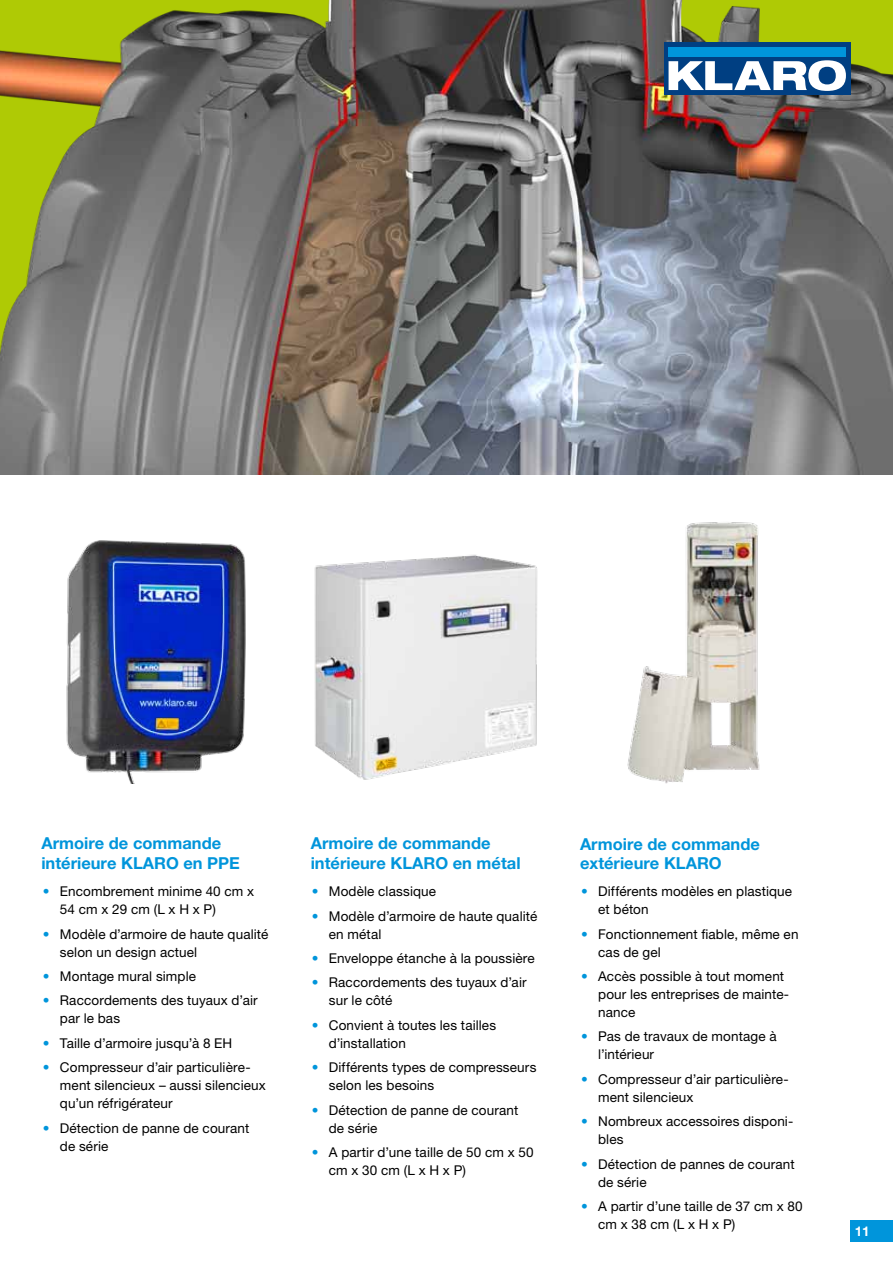
<style>
.page{position:relative;width:893px;height:1263px;background:#fff}
.page>*{position:absolute;margin:0;border:0;box-sizing:border-box;transform-origin:0 0}
.t1{font:700 16.5px/19.5px "Helvetica Neue LT Pro";color:#0095db}
.t2{font:13.5px/18px "Helvetica Neue LT Pro";letter-spacing:.01em;color:#000}
.t3{font:700 13.5px "Helvetica Neue LT Pro";color:#fff}
.s1{color:#0095db}
</style>
<div class="page">
<img style="left:314px;top:554px;width:224px;height:226px">
<img style="left:66px;top:540px;width:180px;height:243px">
<img style="left:0;top:0;width:893px;height:474px">
<img style="left:627px;top:522px;width:133px;height:262px">
<div style="left:664px;top:43px;width:186px;height:52px;background:#003f82"></div>
<svg style="left:669px;top:60px;width:177px;height:31px"></svg>
<div style="left:669px;top:47px;width:177px;height:10px;background:#0095db"></div>
<div style="left:850px;top:1220px;width:43px;height:22px;background:#0095db"></div>
<p class="t1" style="left:41px;top:833px;width:200px">Armoire de commande intérieure KLARO en PPE</p>
<p class="t2" style="left:60px;top:882px;width:196px;text-indent:-17px"><span class="s1">•</span> Encombrement minime 40 cm x<br>54 cm x 29 cm (L x H x P)</p>
<p class="t2" style="left:60px;top:925px;width:210px;text-indent:-17px"><span class="s1">•</span> Modèle d’armoire de haute qualité selon un design actuel</p>
<p class="t2" style="left:43px;top:967px;width:155px"><span class="s1">•</span> Montage mural simple</p>
<p class="t2" style="left:60px;top:991px;width:199px;text-indent:-17px"><span class="s1">•</span> Raccordements des tuyaux d’air par le bas</p>
<p class="t2" style="left:43px;top:1034px;width:191px"><span class="s1">•</span> Taille d’armoire jusqu’à 8 EH</p>
<p class="t2" style="left:60px;top:1058px;width:207px;text-indent:-17px"><span class="s1">•</span> Compresseur d’air particulière&shy;ment silencieux – aussi silencieux qu’un réfrigérateur</p>
<p class="t2" style="left:60px;top:1118px;width:191px;text-indent:-17px"><span class="s1">•</span> Détection de panne de courant de série</p>
<p class="t1" style="left:311px;top:833px;width:211px">Armoire de commande intérieure KLARO en métal</p>
<p class="t2" style="left:312px;top:882px;width:126px"><span class="s1">•</span> Modèle classique</p>
<p class="t2" style="left:329px;top:907px;width:210px;text-indent:-17px"><span class="s1">•</span> Modèle d’armoire de haute qualité en métal</p>
<p class="t2" style="left:312px;top:949px;width:224px"><span class="s1">•</span> Enveloppe étanche à la poussière</p>
<p class="t2" style="left:329px;top:973px;width:199px;text-indent:-17px"><span class="s1">•</span> Raccordements des tuyaux d’air sur le côté</p>
<p class="t2" style="left:329px;top:1016px;width:169px;text-indent:-17px"><span class="s1">•</span> Convient à toutes les tailles d’installation</p>
<p class="t2" style="left:329px;top:1058px;width:209px;text-indent:-17px"><span class="s1">•</span> Différents types de compresseurs selon les besoins</p>
<p class="t2" style="left:329px;top:1100px;width:191px;text-indent:-17px"><span class="s1">•</span> Détection de panne de courant de série</p>
<p class="t2" style="left:329px;top:1143px;width:206px;text-indent:-17px"><span class="s1">•</span> A partir d’une taille de 50 cm x 50 cm x 30 cm (L x H x P)</p>
<p class="t1" style="left:580px;top:833px;width:181px">Armoire de commande extérieure KLARO</p>
<p class="t2" style="left:598px;top:882px;width:196px;text-indent:-17px"><span class="s1">•</span> Différents modèles en plastique et béton</p>
<p class="t2" style="left:598px;top:925px;width:202px;text-indent:-17px"><span class="s1">•</span> Fonctionnement fiable, même en cas de gel</p>
<p class="t2" style="left:598px;top:967px;width:193px;text-indent:-17px"><span class="s1">•</span> Accès possible à tout moment pour les entreprises de mainte&shy;nance</p>
<p class="t2" style="left:598px;top:1027px;width:180px;text-indent:-17px"><span class="s1">•</span> Pas de travaux de montage à l’intérieur</p>
<p class="t2" style="left:598px;top:1070px;width:192px;text-indent:-17px"><span class="s1">•</span> Compresseur d’air particulière&shy;ment silencieux</p>
<p class="t2" style="left:598px;top:1112px;width:197px;text-indent:-17px"><span class="s1">•</span> Nombreux accessoires disponi&shy;bles</p>
<p class="t2" style="left:598px;top:1154px;width:198px;text-indent:-17px"><span class="s1">•</span> Détection de pannes de courant de série</p>
<p class="t2" style="left:598px;top:1197px;width:206px;text-indent:-17px"><span class="s1">•</span> A partir d’une taille de 37 cm x 80 cm x 38 cm (L x H x P)</p>
<p class="t3" style="left:855px;top:1222px;width:17px">11</p>
</div>
